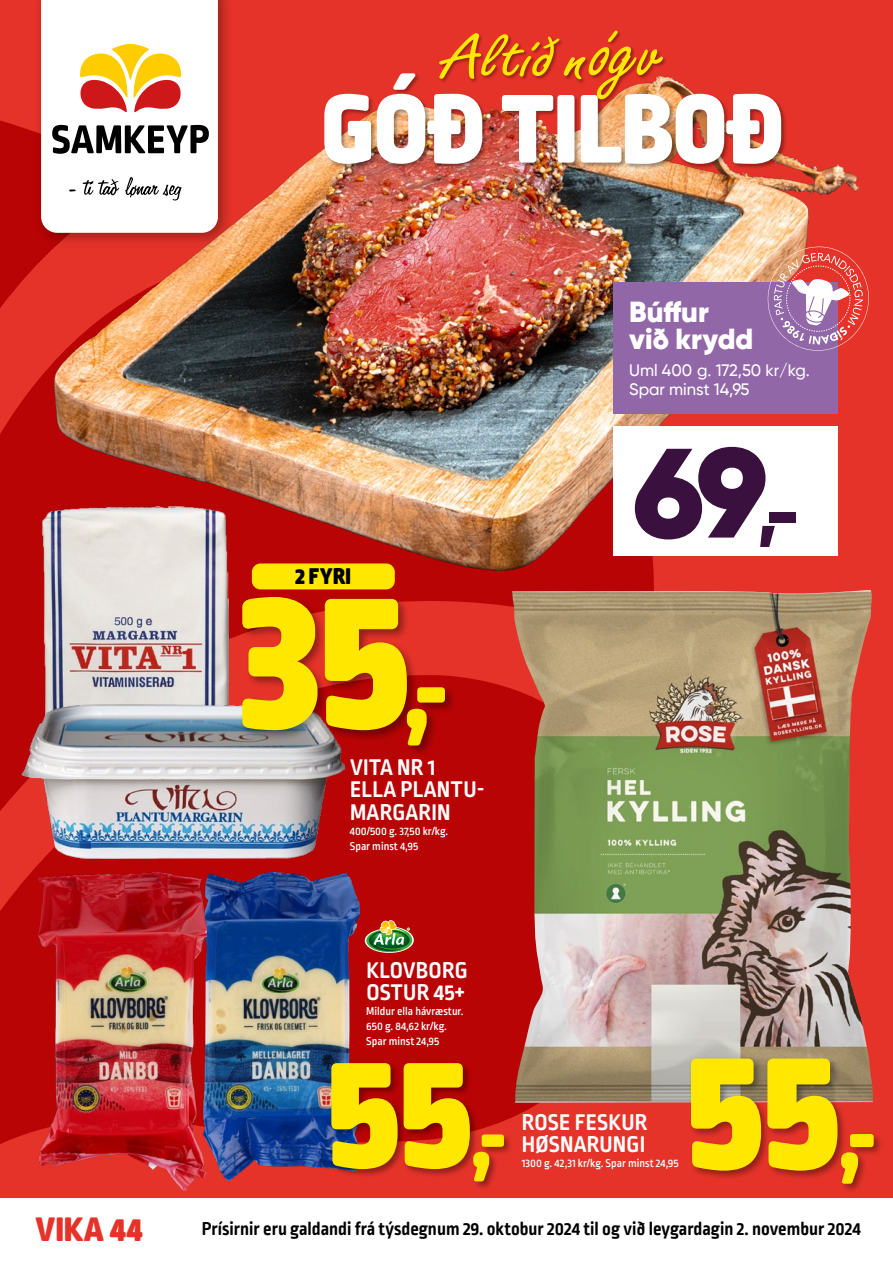
<style>
.page{position:relative;width:893px;height:1263px;background:#fff}
.page>*{position:absolute;margin:0;border:0;box-sizing:border-box;transform-origin:0 0}
.t1{font:900 213.15px "Ropa Soft Pro";color:#ffe700}
.t2{font:900 181.95px "Ropa Soft Pro";color:#ffe700}
.t3{font:900 172.05px "Ropa Soft Pro";color:#ffe700}
.t4{font:900 126.9px "Gilroy";color:#3a103e}
.t5{font:900 103.2px "Ropa Soft Pro";color:#fff}
.t6{font:italic 66.9px "Freestyle Script";color:#ffe700;scale:1.32 1}
.t7{font:900 36px "Ropa Soft Pro";letter-spacing:.01em;color:#e63329}
.t8{font:900 28.95px/26.8px "Gilroy";color:#fff}
.t9{font:900 24.15px "Ropa Soft Pro";color:#000}
.t10{font:700 24px/22.5px "Ropa Soft Pro";letter-spacing:.01em;color:#fff}
.t11{font:700 19.5px "Ropa Soft Pro";color:#000}
.t12{font:500 16.5px/19.8px "Gilroy";color:#fff}
.t13{font:500 12px/15px "Ropa Soft Pro";color:#fff}
.s1{font-style:normal;font-size:87.9px}
.s2{font-size:110.85px}
.s3{font-size:67.2px}
.s4{font-size:89.4px}
.s5{font-size:94.65px}
</style>
<div class="page">
<div style="left:0;top:0;width:893px;height:1197px;background:#e63329"></div>
<svg style="left:0;top:985px;width:654px;height:213px"></svg>
<svg style="left:0;top:571px;width:654px;height:414px;background:#bd0908"></svg>
<svg style="left:0;top:120px;width:55px;height:555px;fill:#b80404"></svg>
<div style="left:33px;top:0;width:200px;height:248px;background:#000;opacity:.33"></div>
<svg style="left:41px;top:0;width:177px;height:233px;background:#fdf6da"></svg>
<img style="left:55px;top:76px;width:803px;height:495px">
<div style="left:613px;top:426px;width:225px;height:130px;background:#fff"></div>
<div style="left:613px;top:282px;width:225px;height:132px;background:#9267a7"></div>
<svg style="left:767px;top:246px;width:102px;height:105px"></svg>
<img style="left:512px;top:590px;width:360px;height:513px">
<div style="left:689px;top:1056px;width:195px;height:137px;background:#000;opacity:.37"></div>
<div style="left:324px;top:72px;width:463px;height:98px;background:#000;opacity:.37"></div>
<div style="left:438px;top:30px;width:230px;height:74px;background:#000;opacity:.37"></div>
<img style="left:42px;top:507px;width:187px;height:197px">
<img style="left:22px;top:704px;width:322px;height:154px">
<div style="left:252px;top:563px;width:143px;height:26px;background:#ffe700;border-radius:9px"></div>
<div style="left:240px;top:594px;width:217px;height:163px;background:#000;opacity:.37"></div>
<img style="left:206px;top:872px;width:153px;height:309px">
<img style="left:38px;top:872px;width:168px;height:319px">
<div style="left:330px;top:1061px;width:183px;height:129px;background:#000;opacity:.37"></div>
<svg style="left:365px;top:920px;width:49px;height:33px;background:#8c7445"></svg>
<h3 class="t6" style="left:446px;top:21px;width:166px">Altíð n<span class="s1">ógv</span></h3>
<h3 class="t5" style="left:322px;top:67px;width:463px">GÓÐ TILBOÐ</h3>
<h3 class="t8" style="left:629px;top:299px;width:126px">Búffur við krydd</h3>
<h3 class="t12" style="left:629px;top:360px;width:182px">Uml 400 g. 172,50 kr/kg.<br>Spar minst 14,95</h3>
<h3 class="t9" style="left:295px;top:562px;width:57px">2 FYRI</h3>
<h1 class="t1" style="left:240px;top:529px;width:209px">35<span class="s2">,-</span></h1>
<h3 class="t10" style="left:350px;top:757px;width:136px">VITA NR 1<br>ELLA PLANTU-<br>MARGARIN</h3>
<p class="t13" style="left:350px;top:824px;width:100px">400/500 g. 37,50 kr/kg.<br>Spar minst 4,95</p>
<h3 class="t4" style="left:633px;top:413px;width:168px">69<span class="s3">,-</span></h3>
<h3 class="t10" style="left:366px;top:960px;width:103px">KLOVBORG<br>OSTUR 45+</h3>
<p class="t13" style="left:366px;top:1004px;width:99px">Mildur ella hávræstur.<br>650 g. 84,62 kr/kg.<br>Spar minst 24,95</p>
<h3 class="t3" style="left:327px;top:1007px;width:180px">55<span class="s4">,-</span></h3>
<h3 class="t10" style="left:522px;top:1112px;width:127px">ROSE FESKUR<br>HØSNARUNGI</h3>
<p class="t13" style="left:522px;top:1156px;width:158px">1300 g. 42,31 kr/kg. Spar minst 24,95</p>
<h2 class="t2" style="left:687px;top:999px;width:190px">55<span class="s5">,-</span></h2>
<h3 class="t7" style="left:36px;top:1208px;width:109px">VIKA 44</h3>
<h3 class="t11" style="left:202px;top:1217px;width:660px">Prísirnir eru galdandi frá týsdegnum 29. oktobur 2024 til og við leygardagin 2. novembur 2024</h3>
</div>
